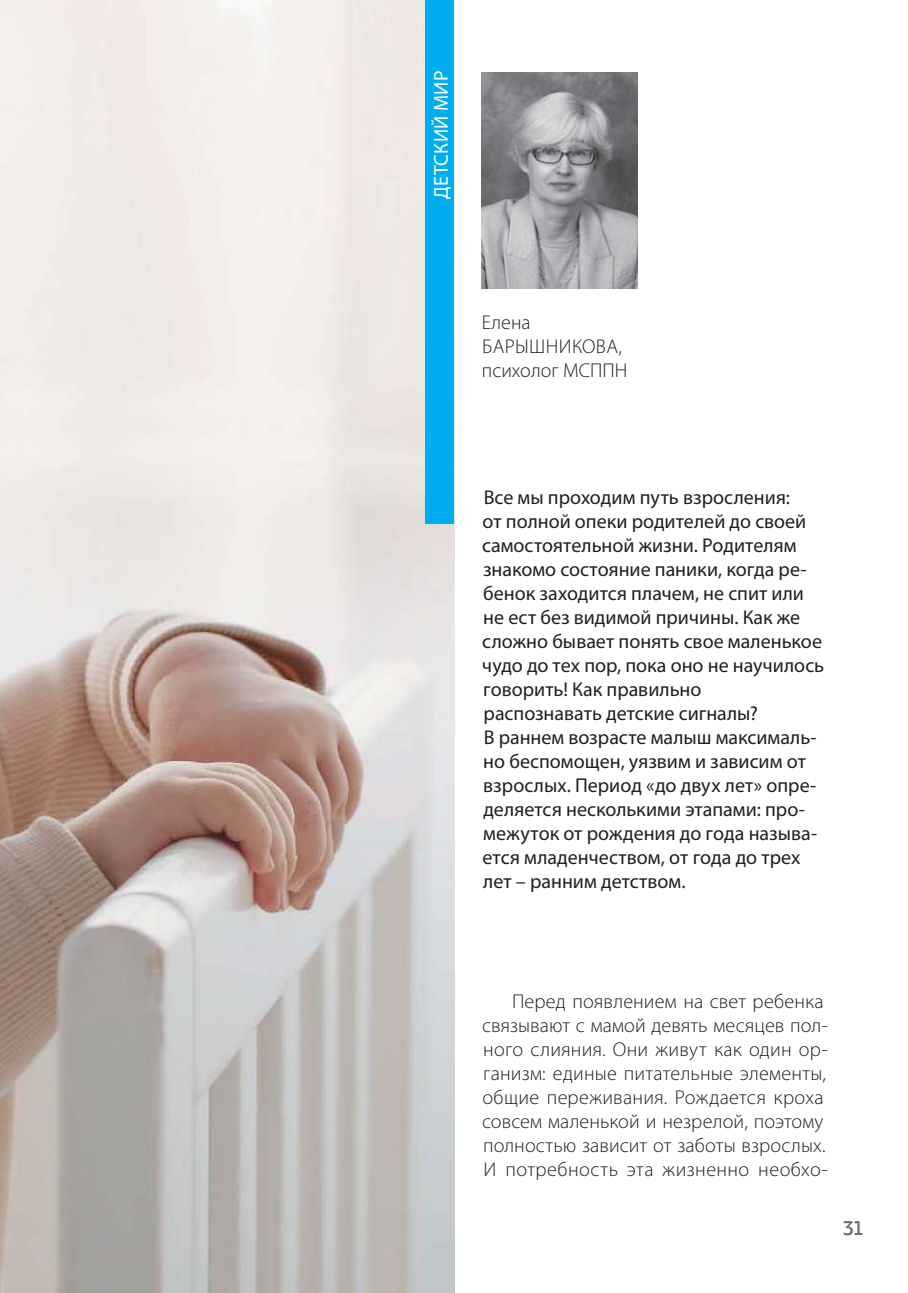
<style>
.page{position:relative;width:908px;height:1293px;background:#fff}
.page>*{position:absolute;margin:0;border:0;box-sizing:border-box;transform-origin:0 0}
.t1{font:22px "ALS Sector";color:#6d6e70}
.t2{font:20px/24px "Myriad Pro";color:#231f20}
.t3{font:300 20px/24px "Myriad Pro";letter-spacing:.01em;color:#231f20}
.t4{font:20px "Myriad Pro";letter-spacing:.02em;color:#fff}
</style>
<div class="page">
<img style="left:481px;top:73px;width:156px;height:216px">
<img style="left:0;top:0;width:454px;height:1292px">
<div style="left:425px;top:0;width:29px;height:523px;background:#00aeef"></div>
<p class="t4" style="left:429px;top:198px;width:130px;rotate:-90deg">ДЕТСКИЙ МИР</p>
<p class="t3" style="left:482px;top:310px;width:147px">Елена<br>БАРЫШНИКОВА, психолог МСППН</p>
<p class="t2" style="left:481px;top:485px;width:343px">Все мы проходим путь взросления:<br>от полной опеки родителей до своей самостоятельной жизни. Родителям знакомо состояние паники, когда ре&shy;бенок заходится плачем, не спит или не ест без видимой причины. Как же сложно бывает понять свое маленькое чудо до тех пор, пока оно не научилось говорить! Как правильно<br>распознавать детские сигналы?<br>В раннем возрасте малыш максималь&shy;но беспомощен, уязвим и зависим от взрослых. Период «до двух лет» опре&shy;деляется несколькими этапами: про&shy;межуток от рождения до года называ&shy;ется младенчеством, от года до трех лет – ранним детством.</p>
<p class="t3" style="left:482px;top:989px;width:347px;text-indent:30px">Перед появлением на свет ребенка связывают с мамой девять месяцев пол&shy;ного слияния. Они живут как один ор&shy;ганизм: единые питательные элементы, общие переживания. Рождается кроха совсем маленькой и незрелой, поэтому полностью зависит от заботы взрослых.<br>И потребность эта жизненно необхо-</p>
<p class="t1" style="left:842px;top:1221px;width:21px">31</p>
</div>
